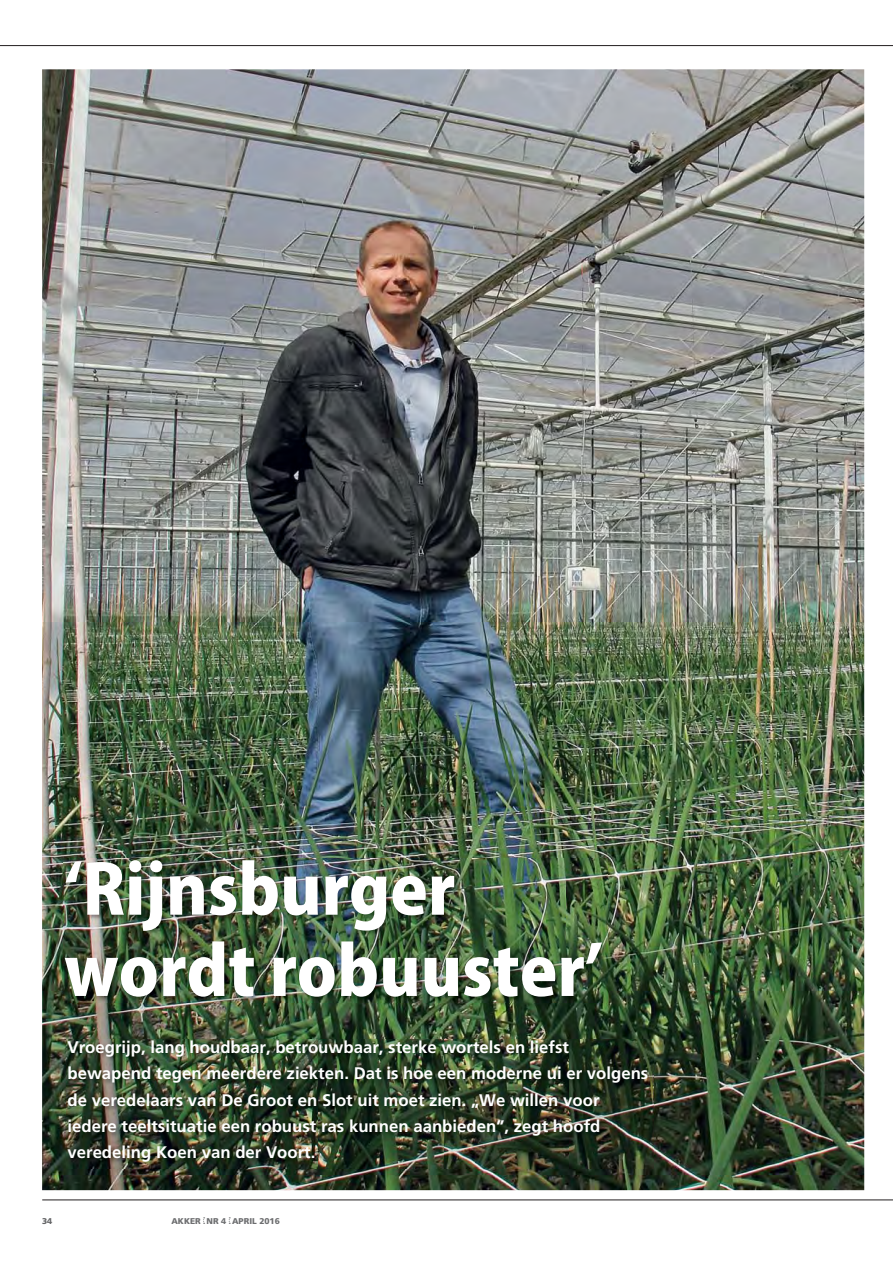
<style>
.page{position:relative;width:893px;height:1263px;background:#fff}
.page>*{position:absolute;margin:0;border:0;box-sizing:border-box;transform-origin:0 0}
.t1{font:67.65px/81.3px "Koz Go Pro Heavy 90 msp RKSJ H";color:#fff}
.t2{font:700 16.8px/26.4px "Frutiger LT Std";color:#fff}
.t3{font:900 8.4px "Frutiger LT Std";color:#6d6e70}
.t4{font:900 8.4px "Frutiger LT Std";color:#636466}
</style>
<div class="page">
<img style="left:42px;top:69px;width:822px;height:1121px">
<hr style="left:0;top:45px;width:893px;height:1px;background:#231f20">
<img style="left:67px;top:1039px;width:587px;height:129px">
<hr style="left:42px;top:1200px;width:851px;height:1px;background:#231f20">
<img style="left:64px;top:859px;width:544px;height:144px">
<h1 class="t1" style="left:64px;top:858px;width:540px">ʻRijnsburger wordt robuusterʼ</h1>
<p class="t2" style="left:67px;top:1035px;width:582px">Vroegrijp, lang houdbaar, betrouwbaar, sterke wortels en liefst bewapend tegen meerdere ziekten. Dat is hoe een moderne ui er volgens de veredelaars van De Groot en Slot uit moet zien. „We willen voor iedere teeltsituatie een robuust ras kunnen aanbieden”, zegt hoofd veredeling Koen van der Voort.</p>
<p class="t4" style="left:42px;top:1217px;width:12px">34</p>
<p class="t3" style="left:171px;top:1217px;width:110px">AKKER NR 4 APRIL 2016</p>
</div>
